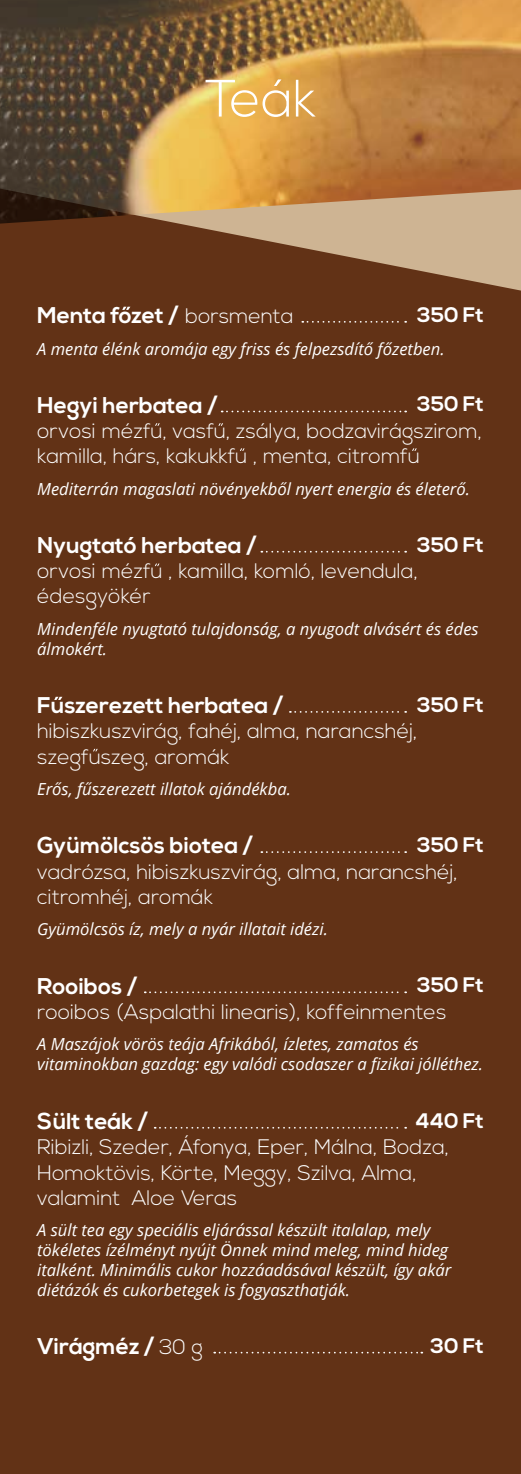
<style>
.page{position:relative;width:521px;height:1474px;background:#fff}
.page>*{position:absolute;margin:0;border:0;box-sizing:border-box;transform-origin:0 0}
.t1{font:300 52.5px "Nexa";color:#fff}
.t2{font:700 22.75px "Nexa";color:#fff}
.t3{font:300 21px/25.2px "Nexa";color:#fff}
.t4{font:700 21px "Nexa";color:#fff}
.t5{font:italic 16.62px/19.9px "Open Sans";color:#fff}
.s1{font-weight:300;font-size:21px}
</style>
<div class="page">
<div style="left:0;top:0;width:521px;height:1473px;background:#623216"></div>
<svg style="left:181px;top:224px;width:340px;height:66px"></svg>
<img style="left:0;top:0;width:521px;height:224px">
<svg style="left:261px;top:851px;width:145px;height:2px"></svg>
<svg style="left:145px;top:991px;width:261px;height:2px"></svg>
<svg style="left:155px;top:1126px;width:251px;height:2px"></svg>
<svg style="left:302px;top:321px;width:104px;height:2px"></svg>
<svg style="left:214px;top:1351px;width:208px;height:2px"></svg>
<svg style="left:222px;top:410px;width:184px;height:2px"></svg>
<svg style="left:218px;top:423px;width:5px;height:3px"></svg>
<svg style="left:240px;top:448px;width:5px;height:3px"></svg>
<svg style="left:155px;top:423px;width:5px;height:3px"></svg>
<svg style="left:122px;top:307px;width:8px;height:3px"></svg>
<svg style="left:290px;top:711px;width:116px;height:1px"></svg>
<svg style="left:93px;top:748px;width:5px;height:3px"></svg>
<svg style="left:54px;top:696px;width:8px;height:4px"></svg>
<svg style="left:412px;top:448px;width:5px;height:3px"></svg>
<svg style="left:261px;top:551px;width:145px;height:1px"></svg>
<h1 class="t1" style="left:205px;top:68px;width:112px">Teák</h1>
<p class="t4" style="left:417px;top:302px;width:68px">350 Ft</p>
<h2 class="t2" style="left:37px;top:302px;width:258px">Menta fozet / <span class="s1">borsmenta</span></h2>
<p class="t5" style="left:37px;top:338px;width:409px">A menta élénk aromája egy friss és felpezsdítő főzetben.</p>
<p class="t4" style="left:417px;top:392px;width:68px">350 Ft</p>
<h2 class="t2" style="left:37px;top:392px;width:182px">Hegyi herbatea /</h2>
<p class="t3" style="left:37px;top:419px;width:446px">orvosi mézfu, vasfu, zsálya, bodzavirágszirom, kamilla, hárs, kakukkfu , menta, citromfu</p>
<p class="t5" style="left:37px;top:478px;width:434px">Mediterrán magaslati növényekből nyert energia és életerő.</p>
<p class="t4" style="left:417px;top:532px;width:68px">350 Ft</p>
<h2 class="t2" style="left:37px;top:532px;width:221px">Nyugtató herbatea /</h2>
<p class="t3" style="left:37px;top:559px;width:382px">orvosi mézfu , kamilla, komló, levendula, édesgyökér</p>
<p class="t5" style="left:37px;top:618px;width:443px">Mindenféle nyugtató tulajdonság, a nyugodt alvásért és édes álmokért.</p>
<p class="t4" style="left:417px;top:692px;width:68px">350 Ft</p>
<h2 class="t2" style="left:37px;top:692px;width:248px">Fuszerezett herbatea /</h2>
<p class="t3" style="left:37px;top:719px;width:382px">hibiszkuszvirág, fahéj, alma, narancshéj, szegfuszeg, aromák</p>
<p class="t5" style="left:37px;top:778px;width:255px">Erős, fűszerezett illatok ajándékba.</p>
<p class="t4" style="left:417px;top:832px;width:68px">350 Ft</p>
<h2 class="t2" style="left:37px;top:832px;width:218px">Gyümölcsös biotea /</h2>
<p class="t3" style="left:37px;top:859px;width:422px">vadrózsa, hibiszkuszvirág, alma, narancshéj, citromhéj, aromák</p>
<p class="t5" style="left:37px;top:918px;width:292px">Gyümölcsös íz, mely a nyár illatait idézi.</p>
<h2 class="t2" style="left:37px;top:972px;width:102px">Rooibos /</h2>
<p class="t3" style="left:37px;top:1000px;width:411px">rooibos (Aspalathi linearis), koffeinmentes</p>
<p class="t5" style="left:37px;top:1033px;width:447px">A Maszájok vörös teája Afrikából, ízletes, zamatos és vitaminokban gazdag: egy valódi csodaszer a fizikai jólléthez.</p>
<h2 class="t2" style="left:37px;top:1108px;width:112px">Sült teák /</h2>
<p class="t3" style="left:37px;top:1135px;width:413px">Ribizli, Szeder, Áfonya, Eper, Málna, Bodza,<br>Homoktövis, Körte, Meggy, Szilva, Alma, valamint Aloe Veras</p>
<p class="t5" style="left:37px;top:1219px;width:416px">A sült tea egy speciális eljárással készült italalap, mely tökéletes ízélményt nyújt Önnek mind meleg, mind hideg italként. Minimális cukor hozzáadásával készült, így akár diétázók és cukorbetegek is fogyaszthatják.</p>
<p class="t4" style="left:417px;top:973px;width:68px">350 Ft</p>
<p class="t4" style="left:415px;top:1108px;width:70px">440 Ft</p>
<h2 class="t2" style="left:37px;top:1333px;width:167px">Virágméz / <span class="s1">30 g</span></h2>
<p class="t4" style="left:430px;top:1333px;width:55px">30 Ft</p>
</div>
